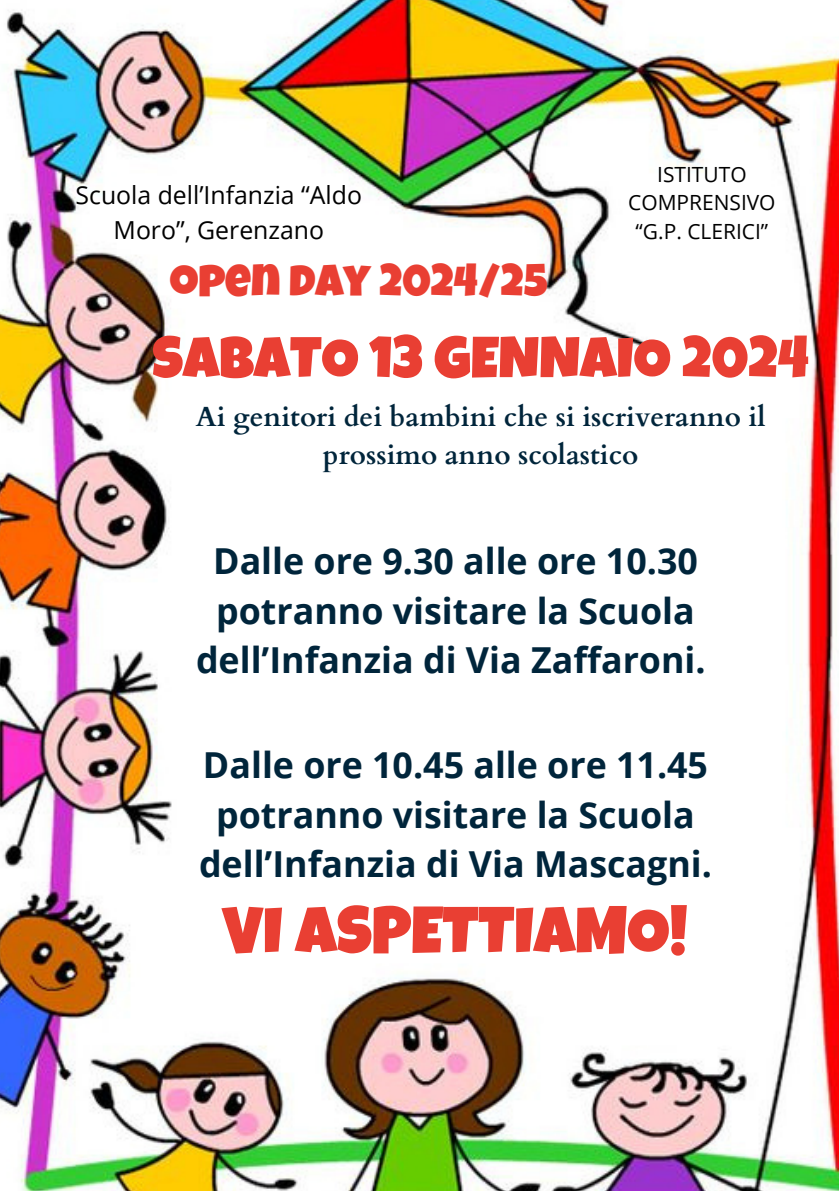
<style>
.page{position:relative;width:839px;height:1191px;background:#fff}
.page>*{position:absolute;margin:0;border:0;box-sizing:border-box;transform-origin:0 0}
.t1{font:66px "Luckiest Guy";color:#e93f33}
.t2{font:58px "Luckiest Guy";color:#e93f33}
.t3{font:45px "Luckiest Guy";color:#e93f33}
.t4{font:700 35.8px/49.6px "Open Sans";color:#00253b;text-align:center}
.t5{font:700 27.8px/37.6px "Cardo";color:#00253b;text-align:center}
.t6{font:24.8px/34.4px "Open Sans";color:#000;text-align:center}
.t7{font:21px/28.4px "Open Sans";color:#000;text-align:center}
</style>
<div class="page">
<img style="left:0;top:0;width:838px;height:1191px">
<p class="t6" style="left:76px;top:178px;width:288px">Scuola dell’Infanzia “Aldo<br>Moro”, Gerenzano</p>
<p class="t3" style="left:170px;top:265px;width:379px">OPEN DAY 2024/25</p>
<p class="t7" style="left:628px;top:159px;width:149px">ISTITUTO<br>COMPRENSIVO “G.P. CLERICI”</p>
<p class="t2" style="left:152px;top:337px;width:658px">SABATO 13 GENNAIO 2024</p>
<p class="t5" style="left:196px;top:398px;width:571px">Ai genitori dei bambini che si iscriveranno il prossimo anno scolastico</p>
<p class="t4" style="left:196px;top:535px;width:511px">Dalle ore 9.30 alle ore 10.30 potranno visitare la Scuola dell’Infanzia di Via Zaffaroni.</p>
<p class="t4" style="left:199px;top:739px;width:514px">Dalle ore 10.45 alle ore 11.45 potranno visitare la Scuola dell’Infanzia di Via Mascagni.</p>
<p class="t1" style="left:222px;top:907px;width:466px">VI ASPETTIAMO!</p>
</div>
